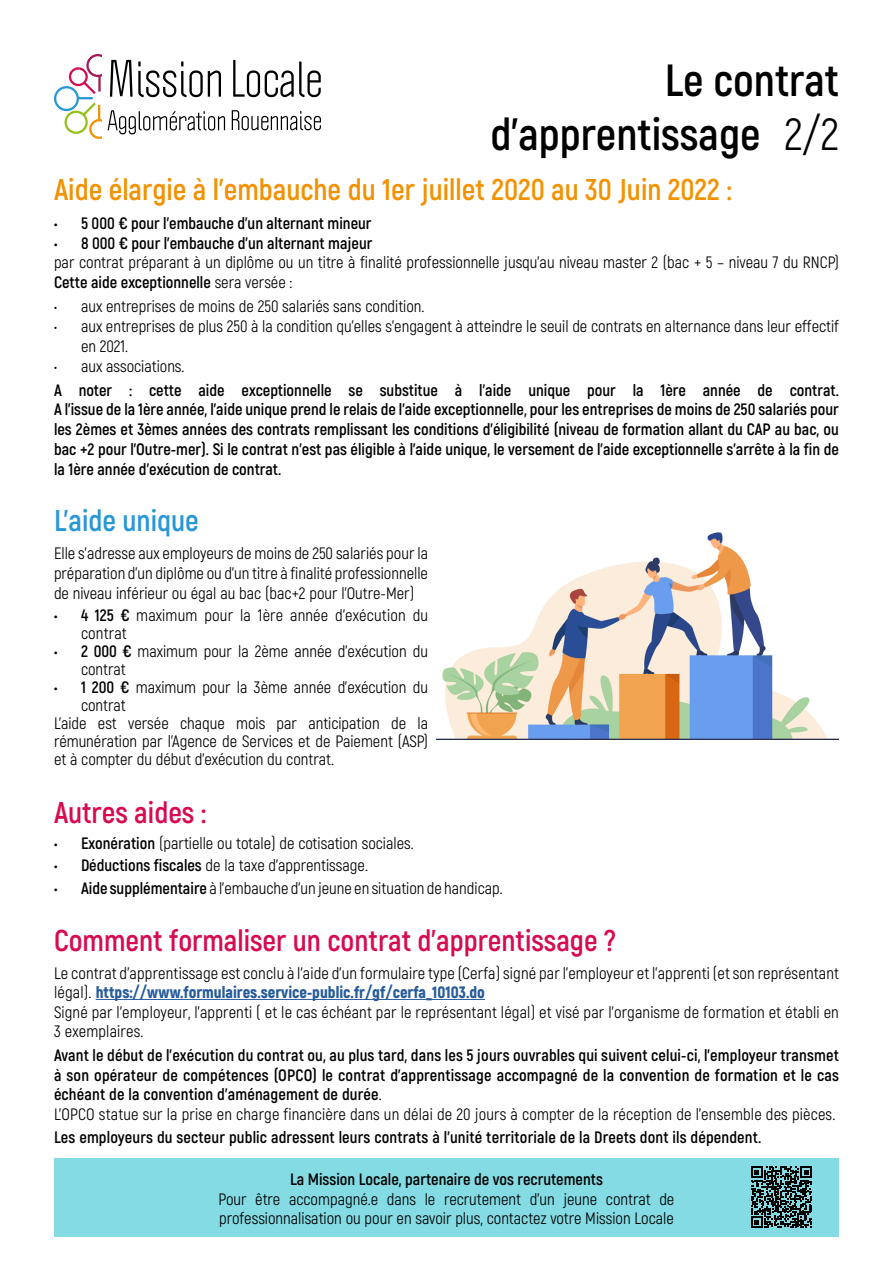
<style>
.page{position:relative;width:893px;height:1263px;background:#fff}
.page>*{position:absolute;margin:0;border:0;box-sizing:border-box;transform-origin:0 0}
.t1{font:700 45px/54px "Akrobat";color:#000;text-align:right}
.t2{font:700 30px "Akrobat";color:#d60b52}
.t3{font:700 30px "Akrobat";color:#f39200}
.t4{font:700 30px "Akrobat";color:#2897d5}
.t5{font:16.5px/19.8px "Akrobat";color:#000}
.t6{font:700 16.5px/19.8px "Akrobat";letter-spacing:.01em;color:#000;text-align:justify}
.s1{font-weight:400}
.s2{font-weight:700}
.s3{font-weight:900;color:#275b9b}
</style>
<div class="page">
<svg style="left:54px;top:54px;width:48px;height:85px"></svg>
<svg style="left:110px;top:60px;width:111px;height:37px"></svg>
<svg style="left:233px;top:60px;width:88px;height:37px"></svg>
<svg style="left:108px;top:110px;width:117px;height:24px"></svg>
<svg style="left:232px;top:110px;width:89px;height:20px"></svg>
<img style="left:437px;top:532px;width:402px;height:207px">
<div style="left:54px;top:1158px;width:785px;height:78px;background:#84dbe3"></div>
<svg style="left:751px;top:1166px;width:61px;height:62px"></svg>
<hr style="left:96px;top:999px;width:389px;height:1px;background:#275b9b">
<h1 class="t1" style="left:490px;top:53px;width:350px">Le contrat d’apprentissage <span class="s1">2/2</span></h1>
<h2 class="t3" style="left:54px;top:171px;width:679px">Aide élargie à l’embauche du 1er juillet 2020 au 30 Juin 2022 :</h2>
<p class="t6" style="left:54px;top:213px;width:319px">• 5 000 € pour l’embauche d’un alternant mineur</p>
<p class="t6" style="left:54px;top:233px;width:320px">• 8 000 € pour l’embauche d’un alternant majeur</p>
<p class="t5" style="left:54px;top:253px;width:787px">par contrat préparant à un diplôme ou un titre à finalité professionnelle jusqu’au niveau master 2 (bac + 5 – niveau 7 du RNCP)<br><span class="s2">Cette aide exceptionnelle</span> sera versée :</p>
<p class="t5" style="left:54px;top:297px;width:372px">• aux entreprises de moins de 250 salariés sans condition.</p>
<p class="t5" style="left:81px;top:316px;width:760px;text-indent:-27px">• aux entreprises de plus 250 à la condition qu’elles s’engagent à atteindre le seuil de contrats en alternance dans leur effectif en 2021.</p>
<p class="t5" style="left:54px;top:356px;width:132px">• aux associations.</p>
<p class="t6" style="left:54px;top:380px;width:786px">A noter : cette aide exceptionnelle se substitue à l’aide unique pour la 1ère année de contrat.<br>A l’issue de la 1ère année, l’aide unique prend le relais de l’aide exceptionnelle, pour les entreprises de moins de 250 salariés pour les 2èmes et 3èmes années des contrats remplissant les conditions d’éligibilité (niveau de formation allant du CAP au bac, ou bac +2 pour l’Outre-mer). Si le contrat n’est pas éligible à l’aide unique, le versement de l’aide exceptionnelle s’arrête à la fin de la 1ère année d’exécution de contrat.</p>
<h2 class="t4" style="left:54px;top:502px;width:146px">L’aide unique</h2>
<p class="t5" style="left:54px;top:544px;width:376px;text-align:justify">Elle s’adresse aux employeurs de moins de 250 salariés pour la préparation d’un diplôme ou d’un titre à finalité professionnelle de niveau inférieur ou égal au bac (bac+2 pour l’Outre-Mer)</p>
<p class="t5" style="left:81px;top:606px;width:349px;line-height:18px;text-indent:-27px"><span class="s2">• 4 125 €</span> maximum pour la 1ère année d’exécution du contrat</p>
<p class="t5" style="left:81px;top:642px;width:349px;line-height:18px;text-indent:-27px"><span class="s2">• 2 000 €</span> maximum pour la 2ème année d’exécution du contrat</p>
<p class="t5" style="left:54px;top:677px;width:376px"><span class="s2">• 1 200 €</span> maximum pour la 3ème année d’exécution du</p>
<p class="t5" style="left:81px;top:695px;width:46px">contrat</p>
<p class="t5" style="left:54px;top:713px;width:376px">L’aide est versée chaque mois par anticipation de la</p>
<p class="t5" style="left:54px;top:731px;width:376px">rémunération par l’Agence de Services et de Paiement (ASP)</p>
<p class="t5" style="left:54px;top:749px;width:282px">et à compter du début d’exécution du contrat.</p>
<h2 class="t2" style="left:54px;top:793px;width:154px">Autres aides :</h2>
<p class="t5" style="left:54px;top:833px;width:361px"><span class="s2">• Exonération</span> (partielle ou totale) de cotisation sociales.</p>
<p class="t5" style="left:54px;top:856px;width:316px"><span class="s2">• Déductions fiscales</span> de la taxe d’apprentissage.</p>
<p class="t5" style="left:54px;top:878px;width:450px"><span class="s2">• Aide supplémentaire</span> à l’embauche d’un jeune en situation de handicap.</p>
<h2 class="t2" style="left:54px;top:922px;width:563px">Comment formaliser un contrat d’apprentissage ?</h2>
<p class="t5" style="left:54px;top:963px;width:787px">Le contrat d’apprentissage est conclu à l’aide d’un formulaire type (Cerfa) signé par l’employeur et l’apprenti (et son représentant légal). <span class="s3">https://www.formulaires.service-public.fr/gf/cerfa_10103.do<br></span>Signé par l’employeur, l’apprenti ( et le cas échéant par le représentant légal) et visé par l’organisme de formation et établi en 3 exemplaires.</p>
<p class="t6" style="left:54px;top:1045px;width:787px;text-align:left">Avant le début de l’exécution du contrat ou, au plus tard, dans les 5 jours ouvrables qui suivent celui-ci, l’employeur transmet à son opérateur de compétences (OPCO) le contrat d’apprentissage accompagné de la convention de formation et le cas échéant de la convention d’aménagement de durée<span class="s1">.<br>L’OPCO statue sur la prise en charge financière dans un délai de 20 jours à compter de la réception de l’ensemble des pièces.</span></p>
<p class="t6" style="left:54px;top:1128px;width:709px">Les employeurs du secteur public adressent leurs contrats à l’unité territoriale de la Dreets dont ils dépendent.</p>
<p class="t6" style="left:290px;top:1169px;width:314px">La Mission Locale, partenaire de vos recrutements</p>
<p class="t5" style="left:219px;top:1189px;width:457px">Pour être accompagné.e dans le recrutement d’un jeune contrat de professionnalisation ou pour en savoir plus, contactez votre Mission Locale</p>
</div>
